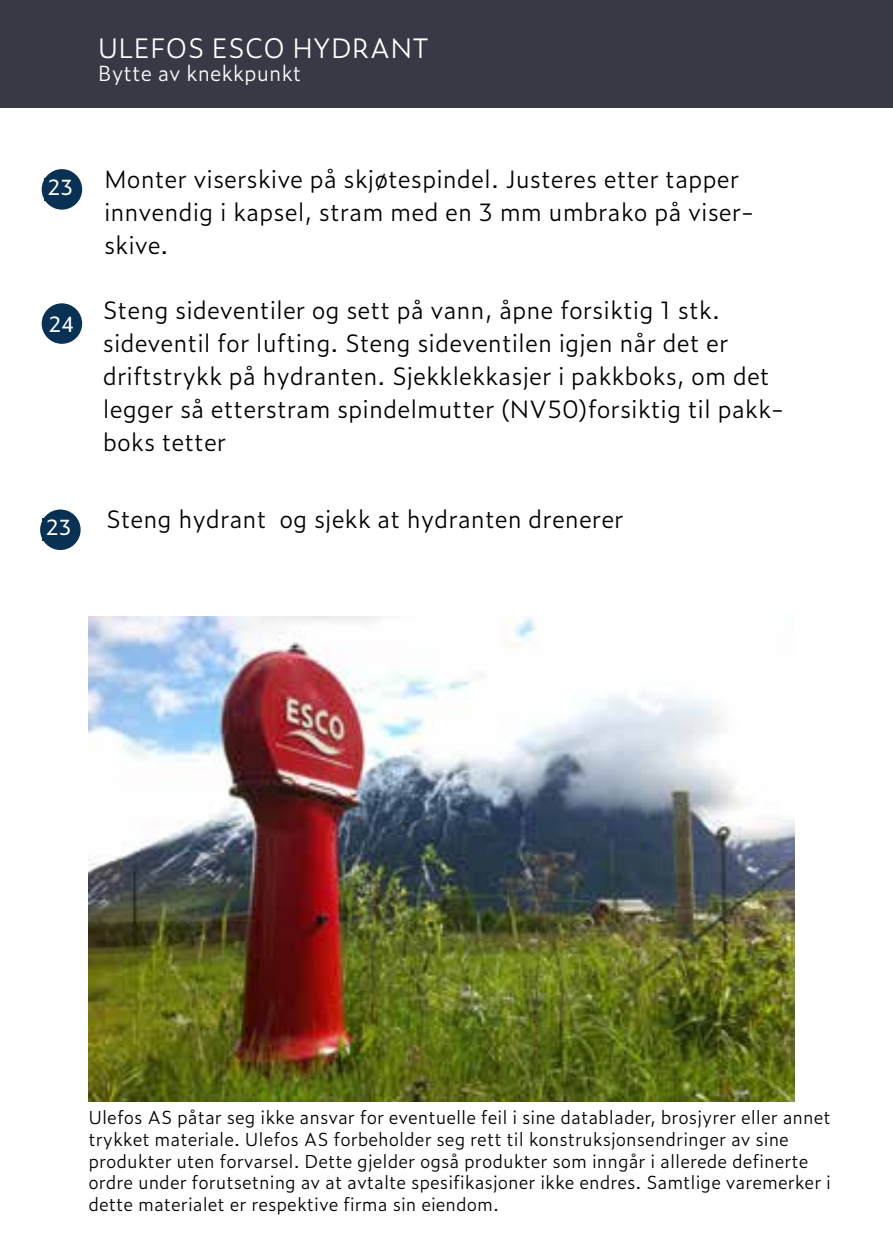
<style>
.page{position:relative;width:893px;height:1259px;background:#fff}
.page>*{position:absolute;margin:0;border:0;box-sizing:border-box;transform-origin:0 0}
.t1{font:300 27px "Zeitung Pro";color:#fff}
.t2{font:300 24px/33px "Zeitung Pro";color:#000}
.t3{font:300 21px "Zeitung Pro";color:#fff}
.t4{font:21px "Zeitung Pro";color:#fff}
.t5{font:300 18px/21.6px "Zeitung Pro";color:#000}
</style>
<div class="page">
<div style="left:0;top:0;width:893px;height:108px;background:#373a45"></div>
<div style="left:42px;top:169px;width:40px;height:41px;background:#093154;border-radius:50%"></div>
<div style="left:44px;top:178px;width:33px;height:23px;background:#093154"></div>
<div style="left:42px;top:303px;width:40px;height:41px;background:#093154;border-radius:50%"></div>
<div style="left:40px;top:509px;width:41px;height:41px;background:#093154;border-radius:50%"></div>
<img style="left:88px;top:616px;width:706px;height:485px">
<p class="t1" style="left:98px;top:28px;width:332px">ULEFOS ESCO HYDRANT</p>
<p class="t3" style="left:98px;top:58px;width:205px">Bytte av knekkpunkt</p>
<p class="t4" style="left:48px;top:171px;width:27px">23</p>
<p class="t2" style="left:104px;top:161px;width:651px">Monter viserskive på skjøtespindel. Justeres etter tapper innvendig i kapsel, stram med en 3 mm umbrako på viser&shy;skive.</p>
<p class="t4" style="left:49px;top:308px;width:28px">24</p>
<p class="t4" style="left:46px;top:511px;width:27px">23</p>
<p class="t2" style="left:103px;top:292px;width:682px">Steng sideventiler og sett på vann, åpne forsiktig 1 stk. sideventil for lufting. Steng sideventilen igjen når det er driftstrykk på hydranten. Sjekklekkasjer i pakkboks, om det legger så etterstram spindelmutter (NV50)forsiktig til pakk&shy;boks tetter</p>
<p class="t2" style="left:106px;top:502px;width:519px">Steng hydrant og sjekk at hydranten drenerer</p>
<p class="t5" style="left:88px;top:1106px;width:744px">Ulefos AS påtar seg ikke ansvar for eventuelle feil i sine datablader, brosjyrer eller annet trykket materiale. Ulefos AS forbeholder seg rett til konstruksjonsendringer av sine produkter uten forvarsel. Dette gjelder også produkter som inngår i allerede definerte ordre under forutsetning av at avtalte spesifikasjoner ikke endres. Samtlige varemerker i dette materialet er respektive firma sin eiendom.</p>
</div>
